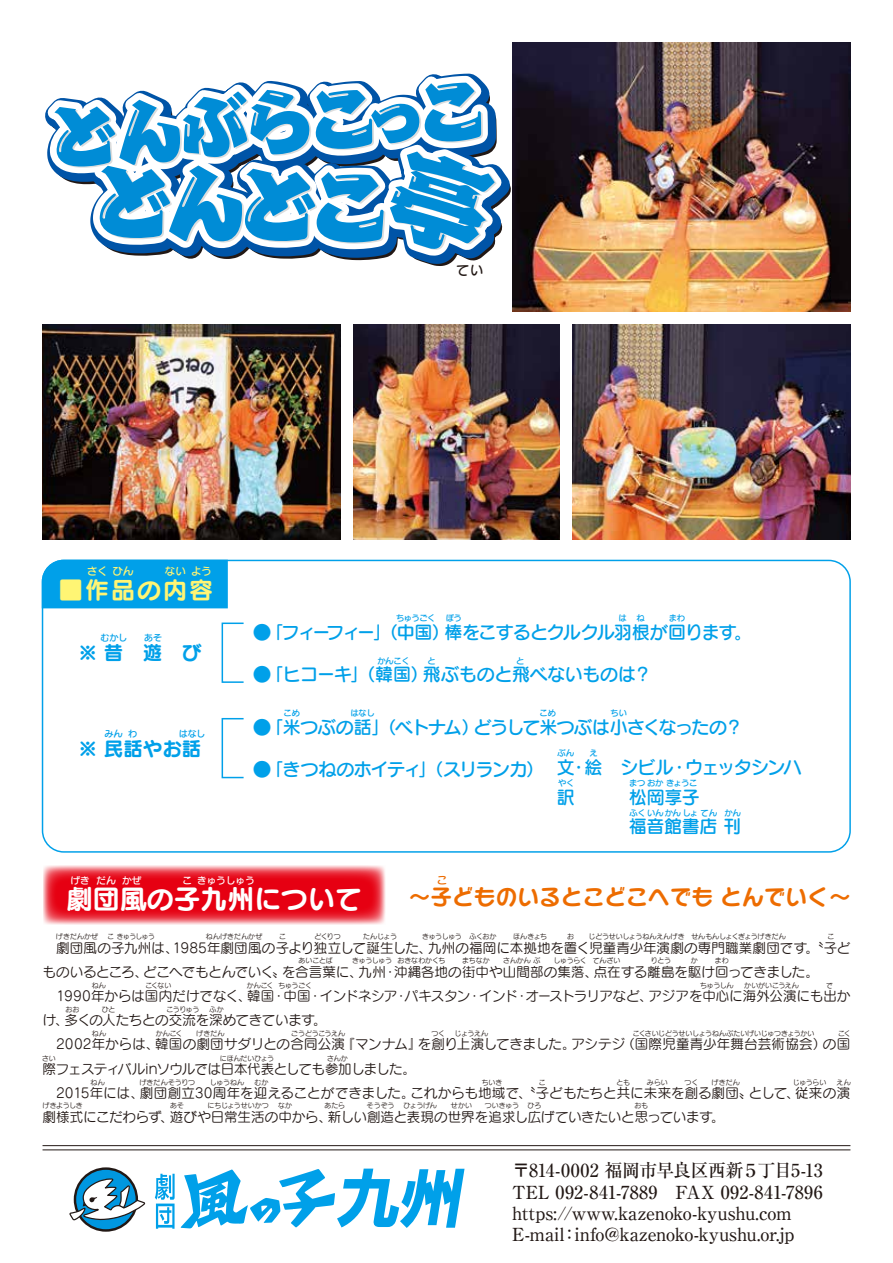
<style>
.page{position:relative;width:893px;height:1263px;background:#fff}
.page>*{position:absolute;margin:0;border:0;box-sizing:border-box;transform-origin:0 0}
.t1{font:84.45px "Kokin Hige Std EB";color:#008cd6}
.t2{font:72px "Kokin Hige Std EB";color:#008cd6}
.t3{font:italic 700 62.25px "Shin Go Pr 6";color:#00a0e9}
.t4{font:26.85px "Seurat Pro B";color:#fff}
.t5{font:24px "Seurat Pro B";letter-spacing:.085em;color:#fff574}
.t6{font:21.75px "Seurat Capie Pro B";color:#ed6c00}
.t7{font:19.5px "Seurat Pro B";color:#00a0e9}
.t8{font:500 18px/21.3px "Ryumin Pr 6";letter-spacing:-.01em;color:#221815;text-align:justify}
.t9{font:18px/29.2px "Seurat Pro DB";letter-spacing:-.04em;color:#00a0e9}
.t10{font:18px "Seurat Pro DB";letter-spacing:-.02em;color:#00a0e9}
.t11{font:18px "Seurat Pro DB";letter-spacing:-.06em;color:#00a0e9}
.t12{font:13.5px/24.2px "Seurat Pro M";letter-spacing:-.005em;color:#221815}
.t13{font:13.2px "Seurat Pro DB";color:#221815}
.t14{font:10.5px "Seurat Pro DB";color:#fff574}
.t15{font:10.5px "Seurat Capie Pro DB";color:#ed6c00}
.t16{font:9.6px "Seurat Pro DB";color:#fff}
.t17{font:9px "Seurat Pro DB";color:#00a0e9}
.t18{font:8.25px "Seurat Pro DB";color:#00a0e9}
.t19{font:6.9px "Seurat Pro M";letter-spacing:-.015em;color:#221815}
.t20{font:6.9px "Seurat Pro M";letter-spacing:-.05em;color:#221815}
.t21{font:6.9px "Seurat Pro M";letter-spacing:-.035em;color:#221815}
.t22{font:6.9px "Seurat Pro M";letter-spacing:.03em;color:#221815}
.t23{font:6.9px "Seurat Pro M";letter-spacing:.015em;color:#221815}
.t24{font:6.9px "Seurat Pro M";letter-spacing:-.04em;color:#221815;scale:.96 1}
.s1{font-size:62.4px}
</style>
<div class="page">
<img style="left:597px;top:43px;width:253px;height:269px">
<img style="left:525px;top:503px;width:34px;height:36px">
<img style="left:572px;top:324px;width:278px;height:215px">
<hr style="left:43px;top:1149px;width:807px;height:1px;background:#221815">
<hr style="left:43px;top:1145px;width:807px;height:1px;background:#221815">
<svg style="left:198px;top:1181px;width:7px;height:47px"></svg>
<svg style="left:41px;top:560px;width:16px;height:292px"></svg>
<svg style="left:57px;top:503px;width:148px;height:350px"></svg>
<svg style="left:399px;top:503px;width:126px;height:648px"></svg>
<svg style="left:60px;top:503px;width:138px;height:726px"></svg>
<svg style="left:205px;top:503px;width:17px;height:723px"></svg>
<svg style="left:389px;top:503px;width:20px;height:237px"></svg>
<img style="left:42px;top:98px;width:35px;height:452px">
<svg style="left:329px;top:503px;width:60px;height:703px"></svg>
<svg style="left:409px;top:503px;width:89px;height:648px"></svg>
<svg style="left:77px;top:503px;width:106px;height:729px"></svg>
<svg style="left:222px;top:503px;width:107px;height:725px"></svg>
<svg style="left:43px;top:865px;width:342px;height:60px;background:#ea303e"></svg>
<img style="left:75px;top:42px;width:522px;height:461px">
<h2 class="t2" style="left:46px;top:93px;width:442px;rotate:-4deg">どんぶらこ<span class="s1">っ</span>こ</h2>
<h1 class="t1" style="left:93px;top:148px;width:302px;rotate:1deg">どんどこ</h1>
<p class="t13" style="left:456px;top:262px;width:29px">てい</p>
<p class="t14" style="left:87px;top:564px;width:48px">さくひん</p>
<p class="t14" style="left:165px;top:564px;width:48px">ないよう</p>
<h3 class="t5" style="left:59px;top:573px;width:156px">■作品の内容</h3>
<p class="t17" style="left:101px;top:631px;width:28px">むかし</p>
<p class="t17" style="left:144px;top:631px;width:19px">あそ</p>
<h3 class="t7" style="left:78px;top:639px;width:125px">※ 昔　遊　び</h3>
<p class="t17" style="left:105px;top:728px;width:34px">みん わ</p>
<p class="t17" style="left:179px;top:728px;width:28px">はなし</p>
<h3 class="t7" style="left:78px;top:735px;width:125px">※ 民話やお話</h3>
<p class="t18" style="left:396px;top:613px;width:41px">ちゅうごく</p>
<p class="t18" style="left:446px;top:613px;width:18px">ぼう</p>
<p class="t18" style="left:618px;top:613px;width:28px">は ね</p>
<p class="t18" style="left:669px;top:613px;width:18px">まわ</p>
<p class="t18" style="left:377px;top:655px;width:34px">かんこく</p>
<p class="t18" style="left:428px;top:655px;width:10px">と</p>
<p class="t18" style="left:516px;top:655px;width:10px">と</p>
<h3 class="t9" style="left:253px;top:617px;width:501px">●「フィーフィー」（中国）棒をこするとクルクル羽根が回ります。</h3>
<h3 class="t10" style="left:253px;top:663px;width:400px">●「ヒコーキ」（韓国）飛ぶものと飛べないものは？</h3>
<h3 class="t9" style="left:253px;top:712px;width:492px">●「米つぶの話」（ベトナム）どうして米つぶは小さくなったの？</h3>
<h3 class="t11" style="left:253px;top:757px;width:293px">●「きつねのホイティ」（スリランカ）</h3>
<p class="t18" style="left:284px;top:707px;width:18px">こめ</p>
<p class="t18" style="left:350px;top:707px;width:26px">はなし</p>
<p class="t18" style="left:540px;top:707px;width:18px">こめ</p>
<p class="t18" style="left:611px;top:707px;width:18px">ちい</p>
<p class="t18" style="left:558px;top:748px;width:18px">ぶん</p>
<p class="t18" style="left:589px;top:748px;width:10px">え</p>
<p class="t18" style="left:558px;top:778px;width:18px">やく</p>
<p class="t18" style="left:629px;top:778px;width:70px">まつおかきょうこ</p>
<p class="t18" style="left:630px;top:807px;width:113px">ふくいんかんしょてん かん</p>
<h3 class="t9" style="left:557px;top:752px;width:246px">文・絵　シビル・ウェッタシンハ訳　　　松岡享子<br>　　　　福音館書店 刊</h3>
<p class="t16" style="left:71px;top:874px;width:72px">げき だん かぜ</p>
<p class="t16" style="left:183px;top:874px;width:73px">こきゅうしゅう</p>
<h3 class="t4" style="left:66px;top:880px;width:297px">劇団風の子九州について</h3>
<p class="t15" style="left:437px;top:873px;width:12px">こ</p>
<h3 class="t6" style="left:409px;top:881px;width:444px">～子どものいるとこどこへでもとんでいく～</h3>
<p class="t19" style="left:56px;top:932px;width:44px">げきだんかぜ</p>
<p class="t24" style="left:107px;top:932px;width:51px">こきゅうしゅう</p>
<p class="t22" style="left:206px;top:932px;width:58px">ねんげきだんかぜ</p>
<p class="t19" style="left:279px;top:932px;width:8px">こ</p>
<p class="t19" style="left:314px;top:932px;width:28px">どくりつ</p>
<p class="t19" style="left:363px;top:932px;width:35px">たんじょう</p>
<p class="t20" style="left:422px;top:932px;width:76px">きゅうしゅう ふくおか</p>
<p class="t19" style="left:513px;top:932px;width:35px">ほんきょち</p>
<p class="t19" style="left:567px;top:932px;width:8px">お</p>
<p class="t19" style="left:589px;top:932px;width:199px">じどうせいしょうねんえんげき せんもんしょくぎょうげきだん</p>
<p class="t19" style="left:827px;top:932px;width:8px">こ</p>
<p class="t19" style="left:299px;top:956px;width:36px">あいことば</p>
<p class="t19" style="left:352px;top:956px;width:95px">きゅうしゅう おきなわかくち</p>
<p class="t19" style="left:462px;top:956px;width:29px">まちなか</p>
<p class="t19" style="left:503px;top:956px;width:39px">さんかんぶ</p>
<p class="t21" style="left:553px;top:956px;width:68px">しゅうらく てんざい</p>
<p class="t19" style="left:651px;top:956px;width:22px">りとう</p>
<p class="t19" style="left:691px;top:956px;width:8px">か</p>
<p class="t19" style="left:715px;top:956px;width:15px">まわ</p>
<p class="t19" style="left:92px;top:981px;width:16px">ねん</p>
<p class="t19" style="left:145px;top:981px;width:27px">こくない</p>
<p class="t19" style="left:247px;top:981px;width:67px">かんこく ちゅうごく</p>
<p class="t19" style="left:700px;top:981px;width:35px">ちゅうしん</p>
<p class="t19" style="left:744px;top:981px;width:56px">かいがいこうえん</p>
<p class="t19" style="left:826px;top:981px;width:8px">で</p>
<p class="t19" style="left:65px;top:1005px;width:15px">おお</p>
<p class="t19" style="left:102px;top:1005px;width:15px">ひと</p>
<p class="t19" style="left:167px;top:1005px;width:34px">こうりゅう</p>
<p class="t19" style="left:210px;top:1005px;width:16px">ふか</p>
<p class="t19" style="left:92px;top:1029px;width:16px">ねん</p>
<p class="t19" style="left:156px;top:1029px;width:28px">かんこく</p>
<p class="t19" style="left:196px;top:1029px;width:30px">げきだん</p>
<p class="t19" style="left:291px;top:1029px;width:55px">ごうどうこうえん</p>
<p class="t19" style="left:431px;top:1029px;width:15px">つく</p>
<p class="t19" style="left:455px;top:1029px;width:35px">じょうえん</p>
<p class="t19" style="left:633px;top:1029px;width:183px">こくさいじどうせいしょうねんぶたいげいじゅつきょうかい</p>
<p class="t19" style="left:838px;top:1029px;width:14px">こく</p>
<p class="t12" style="left:43px;top:935px;width:809px">　劇団風の子九州は、1985年劇団風の子より独立して誕生した、九州の福岡に本拠地を置く児童青少年演劇の専門職業劇団です。〝子どものいるところ、どこへでもとんでいく〟を合言葉に、九州・沖縄各地の街中や山間部の集落、点在する離島を駆け回ってきました。</p>
<p class="t12" style="left:43px;top:983px;width:809px;text-indent:14px">1990年からは国内だけでなく、韓国・中国・インドネシア・パキスタン・インド・オーストラリアなど、アジアを中心に海外公演にも出かけ、多くの人たちとの交流を深めてきています。<br>　2002年からは、韓国の劇団サダリとの合同公演『マンナム』を創り上演してきました。アシテジ（国際児童青少年舞台芸術協会）の国際フェスティバルinソウルでは日本代表としても参加しました。<br>　2015年には、劇団創立30周年を迎えることができました。これからも地域で、〝子どもたちと共に未来を創る劇団〟として、従来の演劇様式にこだわらず、遊びや日常生活の中から、新しい創造と表現の世界を追求し広げていきたいと思っています。</p>
<p class="t19" style="left:42px;top:1053px;width:15px">さい</p>
<p class="t19" style="left:220px;top:1053px;width:56px">にほんだいひょう</p>
<p class="t19" style="left:327px;top:1053px;width:22px">さんか</p>
<p class="t19" style="left:90px;top:1077px;width:16px">ねん</p>
<p class="t23" style="left:139px;top:1077px;width:57px">げきだんそうりつ</p>
<p class="t19" style="left:210px;top:1077px;width:36px">しゅうねん</p>
<p class="t19" style="left:254px;top:1077px;width:15px">むか</p>
<p class="t19" style="left:482px;top:1077px;width:22px">ちいき</p>
<p class="t19" style="left:539px;top:1077px;width:8px">こ</p>
<p class="t19" style="left:617px;top:1077px;width:15px">とも</p>
<p class="t19" style="left:647px;top:1077px;width:22px">みらい</p>
<p class="t19" style="left:685px;top:1077px;width:15px">つく</p>
<p class="t19" style="left:711px;top:1077px;width:30px">げきだん</p>
<p class="t19" style="left:793px;top:1077px;width:35px">じゅうらい</p>
<p class="t19" style="left:837px;top:1077px;width:15px">えん</p>
<p class="t19" style="left:43px;top:1101px;width:42px">げきようしき</p>
<p class="t19" style="left:170px;top:1101px;width:15px">あそ</p>
<p class="t19" style="left:207px;top:1101px;width:63px">にちじょうせいかつ</p>
<p class="t19" style="left:278px;top:1101px;width:15px">なか</p>
<p class="t19" style="left:325px;top:1101px;width:22px">あたら</p>
<p class="t19" style="left:367px;top:1101px;width:29px">そうぞう</p>
<p class="t19" style="left:404px;top:1101px;width:35px">ひょうげん</p>
<p class="t19" style="left:451px;top:1101px;width:23px">せかい</p>
<p class="t19" style="left:485px;top:1101px;width:36px">ついきゅう</p>
<p class="t19" style="left:528px;top:1101px;width:15px">ひろ</p>
<p class="t19" style="left:634px;top:1101px;width:15px">おも</p>
<h3 class="t3" style="left:335px;top:1149px;width:142px">九州</h3>
<h3 class="t8" style="left:512px;top:1159px;width:312px">〒814-0002 福岡市早良区西新５丁目5-13<br>TEL 092-841-7889　FAX 092-841-7896 https://www.kazenoko-kyushu.com</h3>
<h3 class="t8" style="left:512px;top:1223px;width:284px">E-mail：info@kazenoko-kyushu.or.jp</h3>
</div>
